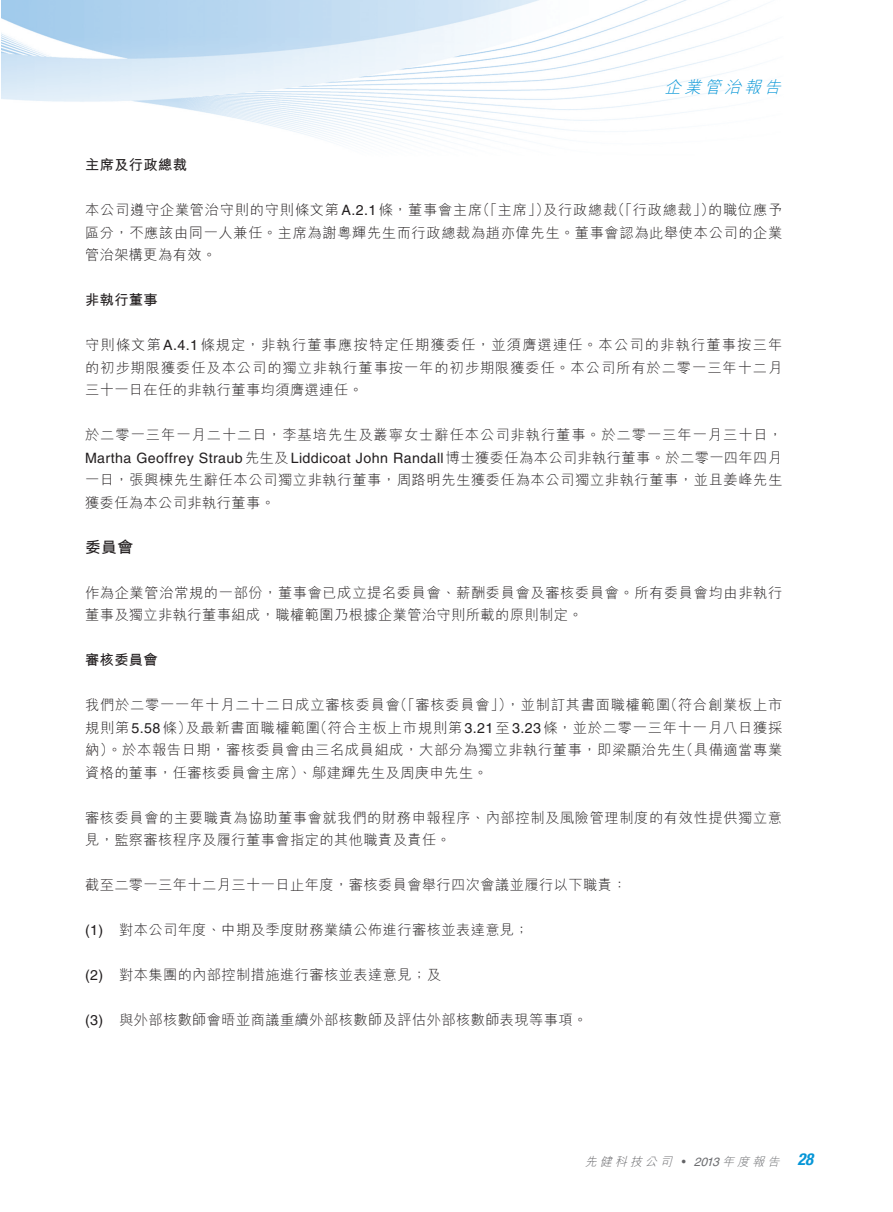
<style>
.page{position:relative;width:893px;height:1212px;background:#fff}
.page>*{position:absolute;margin:0;border:0;box-sizing:border-box;transform-origin:0 0}
.t1{font:italic 300 16.5px "M Hei HK";color:#0696d7}
._3__標題{font:700 15.75px "M Hei HK";color:#231f20}
._1__內文{font:300 14.25px/22.5px "M Hei HK";letter-spacing:.03em;color:#231f20;text-align:justify}
._4__副標題{font:700 14.25px "M Hei HK";letter-spacing:.03em;color:#231f20}
.t2{font:italic 300 12px "M Hei HK";color:#636366}
.s1{font-family:"Helvetica LT Std";font-weight:400}
.s2{font-family:"Helvetica LT Std";font-weight:400;font-style:normal;font-stretch:condensed}
.s3{font-family:"Helvetica LT Std";font-weight:400;color:#6c6d70}
.s4{color:#6c6d70}
.s5{font-family:"Helvetica Neue LT Std";font-weight:700;font-stretch:condensed;font-size:16.5px;color:#0696d7}
</style>
<div class="page">
<img style="left:2px;top:0;width:759px;height:142px">
<p class="t1" style="left:665px;top:78px;width:122px">企業管治報告</p>
<p class="_4__副標題" style="left:85px;top:154px;width:104px">主席及行政總裁</p>
<p class="_1__內文" style="left:85px;top:198px;width:699px">本公司遵守企業管治守則的守則條文第<span class="s1">A.2.1</span>條，董事會主席（「主席」）及行政總裁（「行政總裁」）的職位應予區分，不應該由同一人兼任。主席為謝粵輝先生而行政總裁為趙亦偉先生。董事會認為此舉使本公司的企業管治架構更為有效。</p>
<p class="_4__副標題" style="left:85px;top:289px;width:74px">非執行董事</p>
<p class="_1__內文" style="left:85px;top:333px;width:699px">守則條文第<span class="s1">A.4.1</span>條規定，非執行董事應按特定任期獲委任，並須膺選連任。本公司的非執行董事按三年的初步期限獲委任及本公司的獨立非執行董事按一年的初步期限獲委任。本公司所有於二零一三年十二月三十一日在任的非執行董事均須膺選連任。</p>
<p class="_1__內文" style="left:85px;top:423px;width:699px">於二零一三年一月二十二日，李基培先生及叢寧女士辭任本公司非執行董事。於二零一三年一月三十日，<span class="s1">Martha Geoffrey Straub</span>先生及<span class="s1">Liddicoat John Randall</span>博士獲委任為本公司非執行董事。於二零一四年四月一日，張興棟先生辭任本公司獨立非執行董事，周路明先生獲委任為本公司獨立非執行董事，並且姜峰先生獲委任為本公司非執行董事。</p>
<p class="_3__標題" style="left:85px;top:535px;width:50px">委員會</p>
<p class="_1__內文" style="left:85px;top:581px;width:699px">作為企業管治常規的一部份，董事會已成立提名委員會、薪酬委員會及審核委員會。所有委員會均由非執行董事及獨立非執行董事組成，職權範圍乃根據企業管治守則所載的原則制定。</p>
<p class="_4__副標題" style="left:85px;top:649px;width:74px">審核委員會</p>
<p class="_1__內文" style="left:85px;top:693px;width:699px">我們於二零一一年十月二十二日成立審核委員會（「審核委員會」），並制訂其書面職權範圍（符合創業板上市規則第<span class="s1">5.58</span>條）及最新書面職權範圍（符合主板上市規則第<span class="s1">3.21</span>至<span class="s1">3.23</span>條，並於二零一三年十一月八日獲採納）。於本報告日期，審核委員會由三名成員組成，大部分為獨立非執行董事，即梁顯治先生（具備適當專業資格的董事，任審核委員會主席）、鄔建輝先生及周庚申先生。</p>
<p class="_1__內文" style="left:85px;top:806px;width:699px">審核委員會的主要職責為協助董事會就我們的財務申報程序、內部控制及風險管理制度的有效性提供獨立意見，監察審核程序及履行董事會指定的其他職責及責任。</p>
<p class="_1__內文" style="left:85px;top:873px;width:543px">截至二零一三年十二月三十一日止年度，審核委員會舉行四次會議並履行以下職責：</p>
<p class="_1__內文" style="left:85px;top:918px;width:445px"><span class="s1">(1)</span> 對本公司年度、中期及季度財務業績公佈進行審核並表達意見；</p>
<p class="_1__內文" style="left:85px;top:963px;width:357px"><span class="s1">(2)</span> 對本集團的內部控制措施進行審核並表達意見；及</p>
<p class="_1__內文" style="left:85px;top:1008px;width:504px"><span class="s1">(3)</span> 與外部核數師會晤並商議重續外部核數師及評估外部核數師表現等事項。</p>
<p class="t2" style="left:585px;top:1156px;width:230px">先健科技公司 <span class="s2">•</span> <span class="s3">2013</span><span class="s4">年度報告</span> <span class="s5">28</span></p>
</div>
